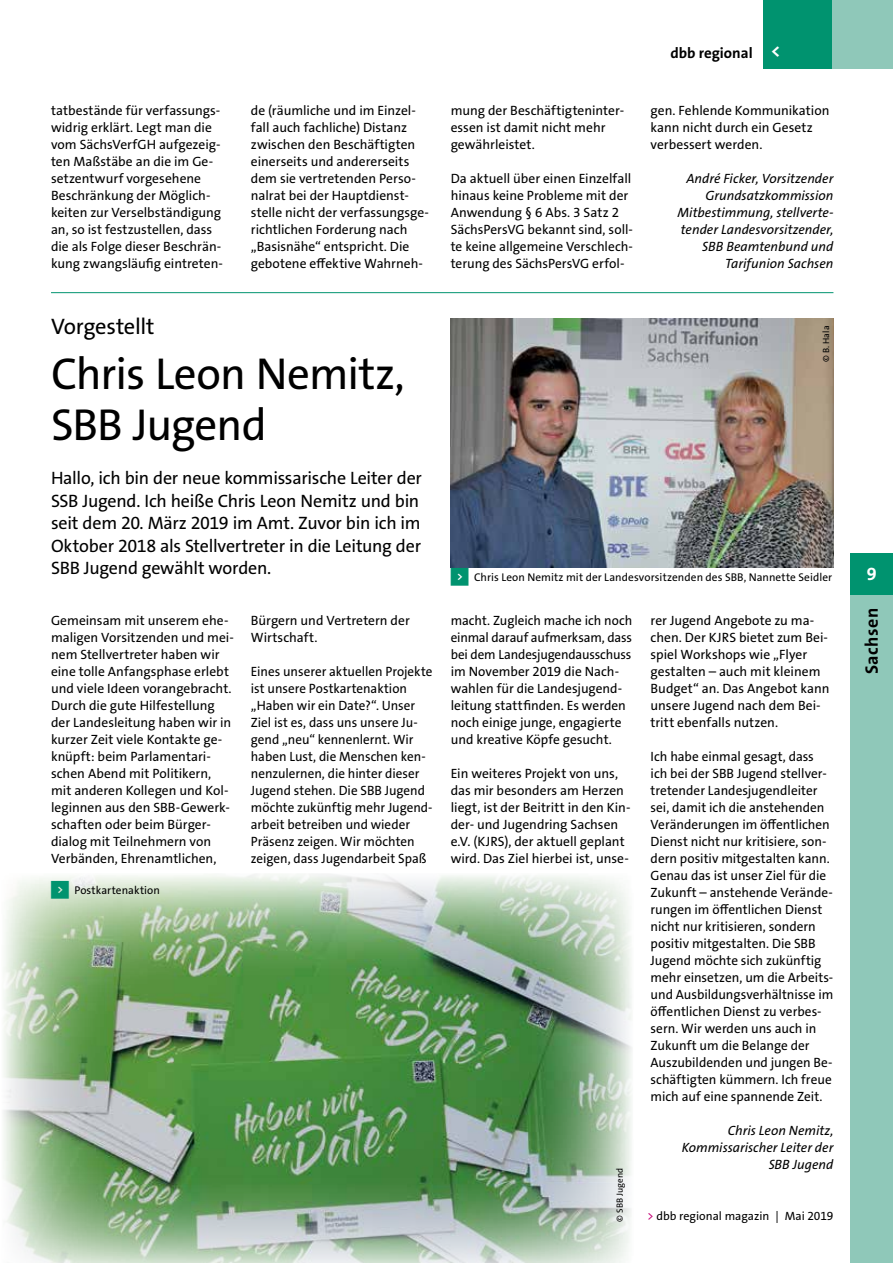
<style>
.page{position:relative;width:893px;height:1263px;background:#fff}
.page>*{position:absolute;margin:0;border:0;box-sizing:border-box;transform-origin:0 0}
.t1{font:45px/51px "The Sans Os F";letter-spacing:-.02em;color:#000}
.t2{font:22.5px "The Sans Os F";letter-spacing:-.01em;color:#000}
.t3{font:18px/22.5px "The Sans Os F";letter-spacing:-.015em;color:#000}
.t4{font:700 18px "The Sans Os F";letter-spacing:.025em;color:#000}
.t5{font:700 18px "The Sans Os F";color:#fff}
.t6{font:700 15px "The Sans Os F";color:#000}
.t7{font:13.5px/17px "The Sans Os F";color:#000}
.t8{font:italic 13.5px/17px "The Sans Os F";color:#000;text-align:right}
.t9{font:12px "The Sans Os F";letter-spacing:-.005em;color:#000}
.t10{font:11.25px "The Sans Os F";letter-spacing:.005em;color:#000}
.t11{font:9px "The Sans Os F";letter-spacing:.01em;color:#000}
.s1{font-family:"Top Numbers";color:#00936f}
.s2{color:#c40075}
</style>
<div class="page">
<img style="left:451px;top:319px;width:382px;height:249px">
<img style="left:3px;top:874px;width:629px;height:389px">
<hr style="left:51px;top:292px;width:782px;height:1px;background:#00936f">
<div style="left:850px;top:553px;width:43px;height:42px;background:#00936f"></div>
<div style="left:850px;top:595px;width:43px;height:668px;background:#8fc8b9"></div>
<div style="left:763px;top:0;width:130px;height:68px;background:#8fc8b9"></div>
<div style="left:763px;top:0;width:68px;height:68px;background:#00936f"></div>
<p class="t7" style="left:51px;top:102px;width:174px">tatbestände für verfassungs&shy;widrig erklärt. Legt man die vom SächsVerfGH aufgezeig&shy;ten Maßstäbe an die im Ge&shy;setzentwurf vorgesehene<br>Beschränkung der Möglich&shy;keiten zur Verselbständigung an, so ist festzustellen, dass die als Folge dieser Beschrän&shy;kung zwangsläufig eintreten-</p>
<p class="t7" style="left:251px;top:102px;width:180px">de (räumliche und im Einzel&shy;fall auch fachliche) Distanz zwischen den Beschäftigten einerseits und andererseits dem sie vertretenden Perso&shy;nalrat bei der Hauptdienst&shy;stelle nicht der verfassungsge&shy;richtlichen Forderung nach „Basisnähe“ entspricht. Die gebotene effektive Wahrneh-</p>
<p class="t7" style="left:451px;top:102px;width:175px">mung der Beschäftigteninter&shy;essen ist damit nicht mehr gewährleistet.</p>
<p class="t7" style="left:451px;top:170px;width:184px">Da aktuell über einen Einzelfall hinaus keine Probleme mit der<br>Anwendung § 6 Abs. 3 Satz 2<br>SächsPersVG bekannt sind, soll&shy;te keine allgemeine Verschlech&shy;terung des SächsPersVG erfol-</p>
<p class="t6" style="left:670px;top:44px;width:84px">dbb regional</p>
<h3 class="t5" style="left:771px;top:39px;width:11px">&lt;</h3>
<p class="t7" style="left:651px;top:102px;width:180px">gen. Fehlende Kommunikation kann nicht durch ein Gesetz verbessert werden.</p>
<p class="t8" style="left:677px;top:170px;width:157px">André Ficker, Vorsitzender<br>Grundsatzkommission<br>Mitbestimmung, stellverte&shy;tender Landesvorsitzender,<br>SBB Beamtenbund und<br>Tarifunion Sachsen</p>
<h2 class="t2" style="left:51px;top:312px;width:105px">Vorgestellt</h2>
<h1 class="t1" style="left:51px;top:349px;width:355px">Chris Leon Nemitz,<br>SBB Jugend</h1>
<h3 class="t3" style="left:51px;top:467px;width:372px">Hallo, ich bin der neue kommissarische Leiter der SSB Jugend. Ich heiße Chris Leon Nemitz und bin seit dem 20. März 2019 im Amt. Zuvor bin ich im Oktober 2018 als Stellvertreter in die Leitung der SBB Jugend gewählt worden.</h3>
<p class="t7" style="left:51px;top:612px;width:184px">Gemeinsam mit unserem ehe&shy;maligen Vorsitzenden und mei&shy;nem Stellvertreter haben wir eine tolle Anfangsphase erlebt und viele Ideen vorangebracht.<br>Durch die gute Hilfestellung der Landesleitung haben wir in kurzer Zeit viele Kontakte ge&shy;knüpft: beim Parlamentari&shy;schen Abend mit Politikern, mit anderen Kollegen und Kol&shy;leginnen aus den SBB-Gewerk&shy;schaften oder beim Bürger&shy;dialog mit Teilnehmern von<br>Verbänden, Ehrenamtlichen,</p>
<p class="t7" style="left:251px;top:612px;width:160px">Bürgern und Vertretern der<br>Wirtschaft.</p>
<p class="t7" style="left:251px;top:663px;width:183px">Eines unserer aktuellen Projekte ist unsere Postkartenaktion „Haben wir ein Date?“. Unser<br>Ziel ist es, dass uns unsere Ju&shy;gend „neu“ kennenlernt. Wir haben Lust, die Menschen ken&shy;nenzulernen, die hinter dieser<br>Jugend stehen. Die SBB Jugend möchte zukünftig mehr Jugend&shy;arbeit betreiben und wieder<br>Präsenz zeigen. Wir möchten zeigen, dass Jugendarbeit Spaß</p>
<p class="t10" style="left:51px;top:883px;width:110px"><span class="s1">&lt;</span> Postkartenaktion</p>
<p class="t11" style="left:820px;top:362px;width:38px;rotate:-90deg">© B. Hala</p>
<p class="t10" style="left:451px;top:570px;width:383px"><span class="s1">&lt;</span> Chris Leon Nemitz mit der Landesvorsitzenden des SBB, Nannette Seidler</p>
<p class="t7" style="left:451px;top:612px;width:183px">macht. Zugleich mache ich noch einmal darauf aufmerksam, dass bei dem Landesjugendausschuss im November 2019 die Nach&shy;wahlen für die Landesjugend&shy;leitung stattfinden. Es werden noch einige junge, engagierte und kreative Köpfe gesucht.</p>
<p class="t7" style="left:451px;top:765px;width:181px">Ein weiteres Projekt von uns, das mir besonders am Herzen liegt, ist der Beitritt in den Kin&shy;der- und Jugendring Sachsen e.V. (KJRS), der aktuell geplant wird. Das Ziel hierbei ist, unse-</p>
<p class="t11" style="left:614px;top:1222px;width:55px;rotate:-90deg">© SBB Jugend</p>
<p class="t7" style="left:651px;top:612px;width:180px">rer Jugend Angebote zu ma&shy;chen. Der KJRS bietet zum Bei&shy;spiel Workshops wie „Flyer gestalten – auch mit kleinem<br>Budget“ an. Das Angebot kann unsere Jugend nach dem Bei&shy;tritt ebenfalls nutzen.</p>
<p class="t7" style="left:651px;top:748px;width:184px">Ich habe einmal gesagt, dass ich bei der SBB Jugend stellver&shy;tretender Landesjugendleiter sei, damit ich die anstehenden<br>Veränderungen im öffentlichen<br>Dienst nicht nur kritisiere, son&shy;dern positiv mitgestalten kann.<br>Genau das ist unser Ziel für die<br>Zukunft – anstehende Verände&shy;rungen im öffentlichen Dienst nicht nur kritisieren, sondern positiv mitgestalten. Die SBB<br>Jugend möchte sich zukünftig mehr einsetzen, um die Arbeits&shy;und Ausbildungsverhältnisse im öffentlichen Dienst zu verbes&shy;sern. Wir werden uns auch in<br>Zukunft um die Belange der<br>Auszubildenden und jungen Be&shy;schäftigten kümmern. Ich freue mich auf eine spannende Zeit.</p>
<p class="t8" style="left:682px;top:1122px;width:153px">Chris Leon Nemitz,<br>Kommissarischer Leiter der<br>SBB Jugend</p>
<p class="t9" style="left:647px;top:1208px;width:188px"><span class="s2">&gt;</span> dbb regional magazin | Mai 2019</p>
<h3 class="t5" style="left:867px;top:562px;width:11px">9</h3>
<h3 class="t4" style="left:860px;top:674px;width:67px;rotate:-90deg">Sachsen</h3>
</div>
